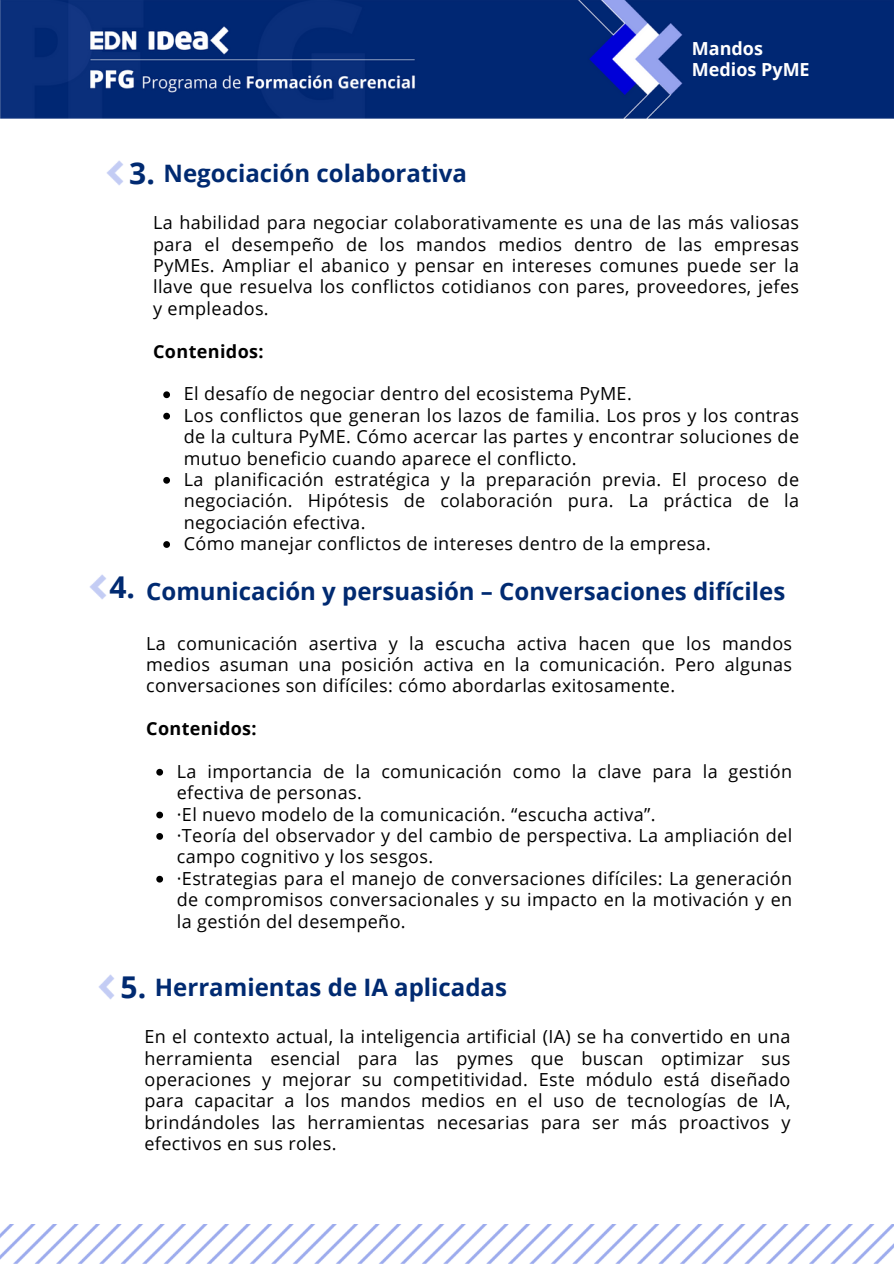
<style>
.page{position:relative;width:894px;height:1264px;background:#fff}
.page>*{position:absolute;margin:0;border:0;box-sizing:border-box;transform-origin:0 0}
.t1{font:700 30px "Open Sans";color:#002a71}
.t2{font:700 24px "Open Sans";color:#002a71}
.t3{font:18px/21.5px "Open Sans";letter-spacing:.02em;color:#000;text-align:justify}
.t4{font:700 18px "Open Sans";letter-spacing:.02em;color:#000}
.t5{font:700 18px/21.5px "Open Sans";color:#fff}
</style>
<div class="page">
<img style="left:0;top:1224px;width:893px;height:39px">
<img style="left:0;top:0;width:893px;height:118px">
<svg style="left:163px;top:391px;width:7px;height:7px"></svg>
<svg style="left:163px;top:413px;width:7px;height:6px"></svg>
<svg style="left:163px;top:477px;width:7px;height:6px"></svg>
<svg style="left:163px;top:541px;width:7px;height:7px"></svg>
<img style="left:107px;top:160px;width:16px;height:25px">
<svg style="left:156px;top:768px;width:7px;height:7px"></svg>
<svg style="left:156px;top:811px;width:7px;height:7px"></svg>
<svg style="left:156px;top:833px;width:7px;height:6px"></svg>
<svg style="left:156px;top:875px;width:7px;height:7px"></svg>
<img style="left:89px;top:575px;width:17px;height:24px">
<img style="left:98px;top:974px;width:17px;height:25px">
<h3 class="t1" style="left:129px;top:152px;width:27px">3.</h3>
<p class="t2" style="left:163px;top:156px;width:305px">Negociación colaborativa</p>
<p class="t5" style="left:691px;top:37px;width:119px">Mandos<br>Medios PyME</p>
<p class="t3" style="left:153px;top:211px;width:647px">La habilidad para negociar colaborativamente es una de las más valiosas para el desempeño de los mandos medios dentro de las empresas PyMEs. Ampliar el abanico y pensar en intereses comunes puede ser la llave que resuelva los conflictos cotidianos con pares, proveedores, jefes y empleados.</p>
<h3 class="t4" style="left:153px;top:338px;width:112px">Contenidos:</h3>
<p class="t3" style="left:184px;top:382px;width:449px">El desafío de negociar dentro del ecosistema PyME.</p>
<h1 class="t3" style="left:184px;top:404px;width:616px">Los conflictos que generan los lazos de familia. Los pros y los contras de la cultura PyME. Cómo acercar las partes y encontrar soluciones de mutuo beneficio cuando aparece el conflicto.</h1>
<h2 class="t3" style="left:184px;top:468px;width:616px">La planificación estratégica y la preparación previa. El proceso de negociación. Hipótesis de colaboración pura. La práctica de la negociación efectiva.</h2>
<p class="t3" style="left:184px;top:532px;width:528px">Cómo manejar conflictos de intereses dentro de la empresa.</p>
<p class="t1" style="left:109px;top:566px;width:27px">4.</p>
<h3 class="t2" style="left:146px;top:574px;width:640px">Comunicación y persuasión – Conversaciones difíciles</h3>
<p class="t3" style="left:146px;top:631px;width:647px">La comunicación asertiva y la escucha activa hacen que los mandos medios asuman una posición activa en la comunicación. Pero algunas conversaciones son difíciles: cómo abordarlas exitosamente.</p>
<p class="t4" style="left:146px;top:715px;width:112px">Contenidos:</p>
<p class="t3" style="left:177px;top:760px;width:616px">La importancia de la comunicación como la clave para la gestión efectiva de personas.</p>
<p class="t3" style="left:177px;top:803px;width:480px">·El nuevo modelo de la comunicación. “escucha activa”.</p>
<h1 class="t3" style="left:177px;top:824px;width:616px">·Teoría del observador y del cambio de perspectiva. La ampliación del campo cognitivo y los sesgos.</h1>
<h2 class="t3" style="left:177px;top:867px;width:616px">·Estrategias para el manejo de conversaciones difíciles: La generación de compromisos conversacionales y su impacto en la motivación y en la gestión del desempeño.</h2>
<p class="t1" style="left:121px;top:965px;width:27px">5.</p>
<p class="t2" style="left:155px;top:969px;width:353px">Herramientas de IA aplicadas</p>
<p class="t3" style="left:144px;top:1025px;width:647px">En el contexto actual, la inteligencia artificial (IA) se ha convertido en una herramienta esencial para las pymes que buscan optimizar sus operaciones y mejorar su competitividad. Este módulo está diseñado para capacitar a los mandos medios en el uso de tecnologías de IA, brindándoles las herramientas necesarias para ser más proactivos y efectivos en sus roles.</p>
</div>
